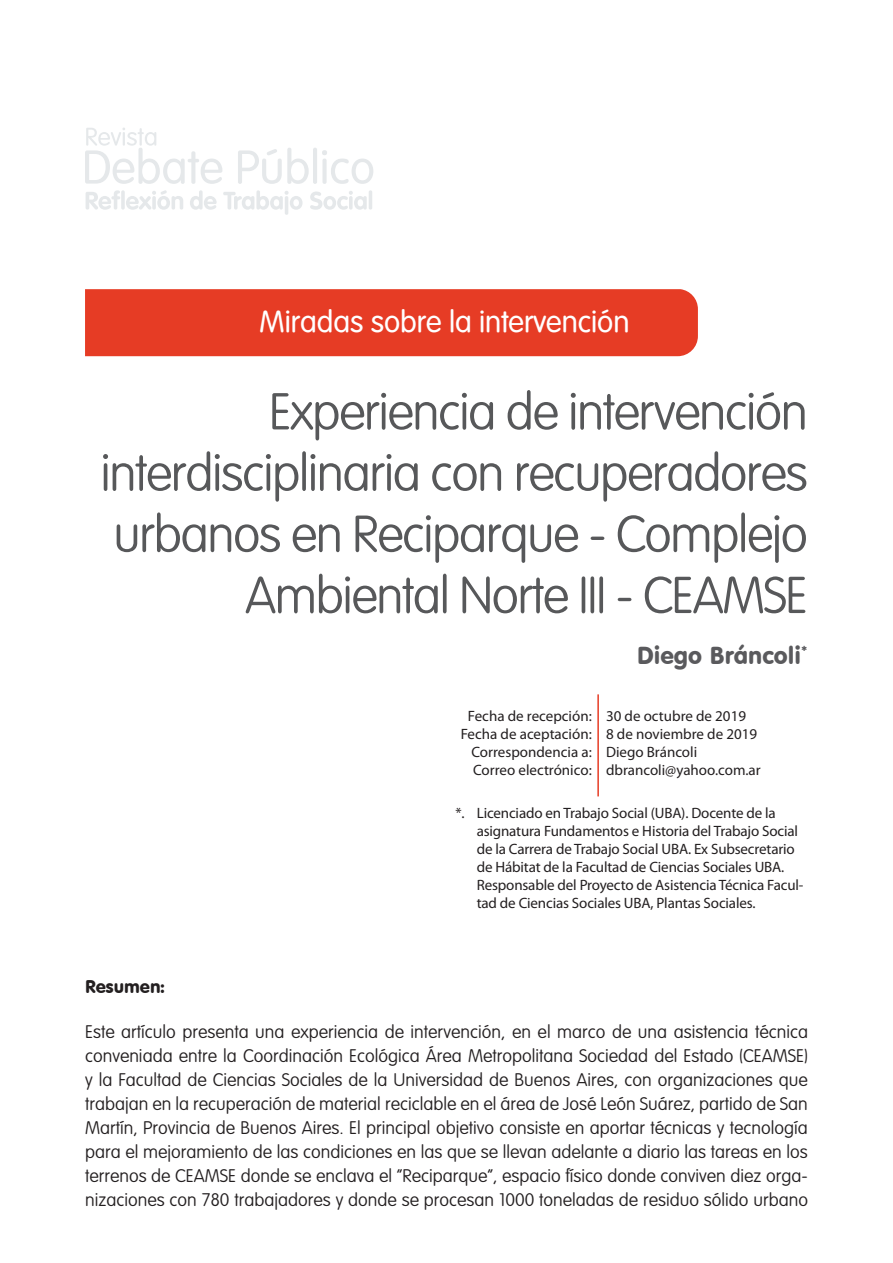
<style>
.page{position:relative;width:893px;height:1263px;background:#fff}
.page>*{position:absolute;margin:0;border:0;box-sizing:border-box;transform-origin:0 0}
.t1{font:100 51px/61.2px "VAG Rounded Std";letter-spacing:-.03em;color:#57585a;text-align:right}
.t2{font:30px "VAG Rounded Lt Normal";color:#fff}
.t3{font:24px "VAG Rounded BT";color:#5a5a5d}
.t4{font:100 18px/24px "VAG Rounded Std";color:#231f20;text-align:justify}
.t5{font:18px "VAG Rounded BT";color:#231f20}
.t6{font:15px/18px "Myriad Pro";letter-spacing:-.01em;color:#231f20}
</style>
<div class="page">
<div style="left:85px;top:289px;width:613px;height:67px;background:#e63c25"></div>
<svg style="left:85px;top:128px;width:137px;height:56px"></svg>
<svg style="left:238px;top:148px;width:71px;height:36px"></svg>
<hr style="left:313px;top:148px;width:4px;height:36px;background:#e5e8ea;border-radius:2px">
<svg style="left:322px;top:150px;width:51px;height:34px"></svg>
<svg style="left:86px;top:190px;width:34px;height:20px"></svg>
<hr style="left:121px;top:190px;width:4px;height:20px;background:#e5e8ea;border-radius:2px">
<svg style="left:126px;top:190px;width:57px;height:20px"></svg>
<svg style="left:190px;top:190px;width:27px;height:20px"></svg>
<svg style="left:223px;top:190px;width:80px;height:25px"></svg>
<svg style="left:310px;top:191px;width:57px;height:19px"></svg>
<hr style="left:369px;top:190px;width:3px;height:20px;background:#e5e8ea;border-radius:2px">
<hr style="left:597px;top:694px;width:2px;height:102px;background:#e63c25">
<h2 class="t2" style="left:260px;top:304px;width:371px">Miradas sobre la intervención</h2>
<h1 class="t1" style="left:100px;top:383px;width:709px">Experiencia de intervención interdisciplinaria con recuperadores urbanos en Reciparque - Complejo<br>Ambiental Norte III - CEAMSE</h1>
<h3 class="t3" style="left:637px;top:640px;width:172px">Diego Bráncoli<sup>*</sup></h3>
<p class="t6" style="left:461px;top:707px;width:132px;text-align:right">Fecha de recepción:<br>Fecha de aceptación:<br>Correspondencia a:<br>Correo electrónico:</p>
<p class="t6" style="left:606px;top:707px;width:156px">30 de octubre de 2019<br>8 de noviembre de 2019<br>Diego Bráncoli dbrancoli@yahoo.com.ar</p>
<p class="t6" style="left:477px;top:804px;width:328px;text-indent:-21px">*. Licenciado en Trabajo Social (UBA). Docente de la asignatura Fundamentos e Historia del Trabajo Social de la Carrera de Trabajo Social UBA. Ex Subsecretario de Hábitat de la Facultad de Ciencias Sociales UBA.<br>Responsable del Proyecto de Asistencia Técnica Facul&shy;tad de Ciencias Sociales UBA, Plantas Sociales.</p>
<p class="t5" style="left:85px;top:975px;width:81px">Resumen:</p>
<p class="t4" style="left:85px;top:1021px;width:724px">Este artículo presenta una experiencia de intervención, en el marco de una asistencia técnica conveniada entre la Coordinación Ecológica Área Metropolitana Sociedad del Estado (CEAMSE) y la Facultad de Ciencias Sociales de la Universidad de Buenos Aires, con organizaciones que trabajan en la recuperación de material reciclable en el área de José León Suárez, partido de San Martín, Provincia de Buenos Aires. El principal objetivo consiste en aportar técnicas y tecnología para el mejoramiento de las condiciones en las que se llevan adelante a diario las tareas en los terrenos de CEAMSE donde se enclava el “Reciparque”, espacio físico donde conviven diez orga&shy;nizaciones con 780 trabajadores y donde se procesan 1000 toneladas de residuo sólido urbano</p>
</div>
